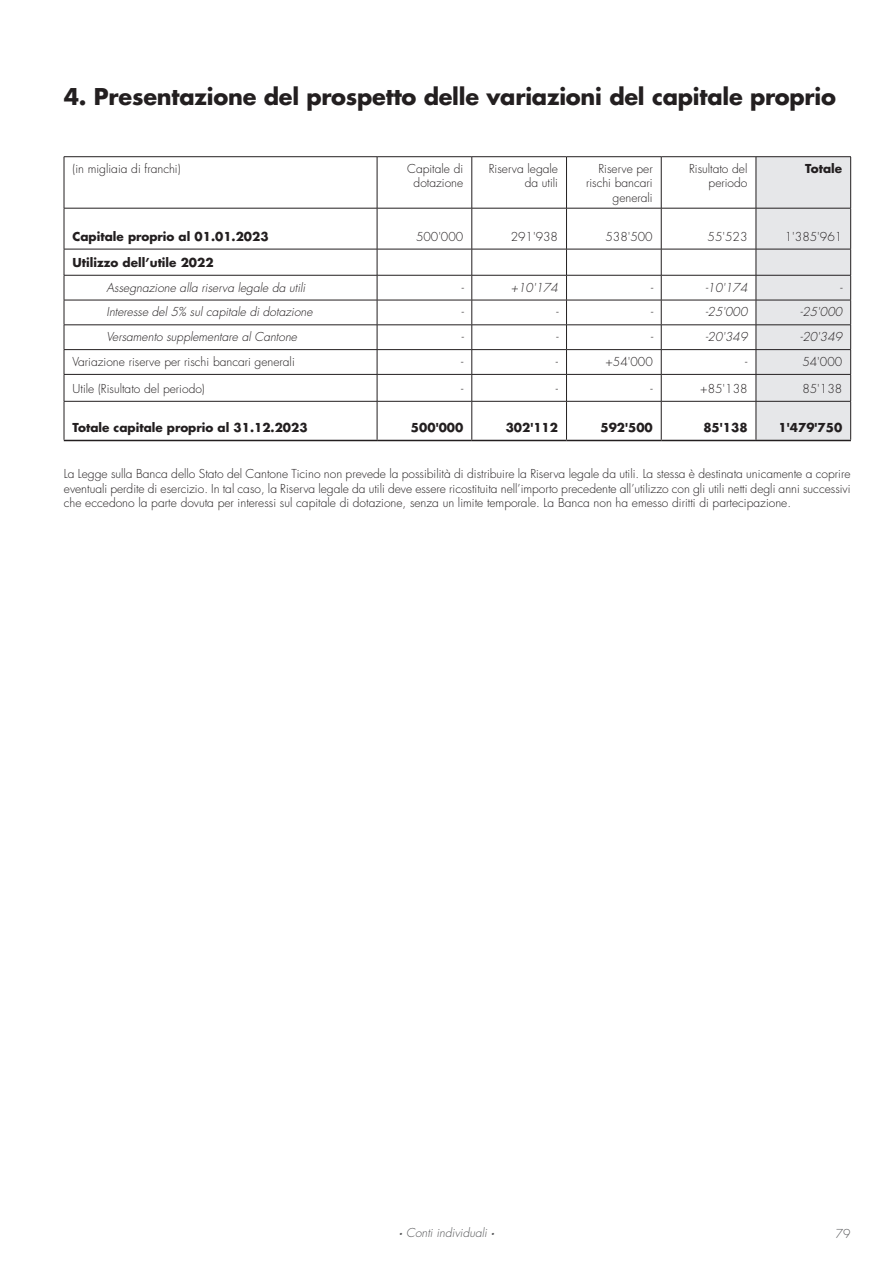
<style>
.page{position:relative;width:893px;height:1263px;background:#fff}
.page>*{position:absolute;margin:0;border:0;box-sizing:border-box;transform-origin:0 0}
.t1{font:700 22.5px "Futura Std";letter-spacing:-.01em;color:#231f20}
.t2{font:300 12px/14.4px "Futura Std";color:#231f20;text-align:right}
.t3{font:italic 300 12px "Futura Std";color:#231f20}
.t4{font:700 12px "Futura Std";color:#231f20}
.t5{font:italic 300 12px "Futura Std";color:#57585a}
.t6{font:300 12px "Futura Std";color:#57585a}
.s1{font-weight:800}
</style>
<div class="page">
<hr style="left:64px;top:156px;width:313px;height:1px;background:#231f20">
<hr style="left:64px;top:208px;width:313px;height:1px;background:#231f20">
<hr style="left:756px;top:156px;width:95px;height:1px;background:#231f20">
<hr style="left:64px;top:157px;width:1px;height:51px;background:#231f20">
<hr style="left:377px;top:156px;width:95px;height:1px;background:#231f20">
<hr style="left:377px;top:157px;width:1px;height:51px;background:#231f20">
<hr style="left:472px;top:156px;width:94px;height:1px;background:#231f20">
<hr style="left:472px;top:157px;width:1px;height:51px;background:#231f20">
<hr style="left:566px;top:156px;width:95px;height:1px;background:#231f20">
<hr style="left:566px;top:157px;width:1px;height:51px;background:#231f20">
<hr style="left:661px;top:156px;width:95px;height:1px;background:#231f20">
<hr style="left:661px;top:157px;width:1px;height:51px;background:#231f20">
<hr style="left:64px;top:208px;width:1px;height:41px;background:#231f20">
<hr style="left:377px;top:208px;width:95px;height:1px;background:#231f20">
<hr style="left:377px;top:208px;width:1px;height:41px;background:#231f20">
<hr style="left:472px;top:208px;width:94px;height:1px;background:#231f20">
<hr style="left:472px;top:208px;width:1px;height:41px;background:#231f20">
<hr style="left:566px;top:208px;width:95px;height:1px;background:#231f20">
<hr style="left:566px;top:208px;width:1px;height:41px;background:#231f20">
<hr style="left:661px;top:208px;width:95px;height:1px;background:#231f20">
<hr style="left:661px;top:208px;width:1px;height:41px;background:#231f20">
<hr style="left:64px;top:249px;width:313px;height:1px;background:#231f20">
<hr style="left:377px;top:249px;width:95px;height:1px;background:#231f20">
<hr style="left:472px;top:249px;width:94px;height:1px;background:#231f20">
<hr style="left:566px;top:249px;width:95px;height:1px;background:#231f20">
<hr style="left:661px;top:249px;width:95px;height:1px;background:#231f20">
<hr style="left:64px;top:275px;width:313px;height:1px;background:#231f20">
<hr style="left:377px;top:275px;width:95px;height:1px;background:#231f20">
<hr style="left:472px;top:275px;width:94px;height:1px;background:#231f20">
<hr style="left:566px;top:275px;width:95px;height:1px;background:#231f20">
<hr style="left:661px;top:275px;width:95px;height:1px;background:#231f20">
<hr style="left:64px;top:300px;width:313px;height:1px;background:#231f20">
<hr style="left:377px;top:300px;width:95px;height:1px;background:#231f20">
<hr style="left:472px;top:300px;width:94px;height:1px;background:#231f20">
<hr style="left:566px;top:300px;width:95px;height:1px;background:#231f20">
<hr style="left:661px;top:300px;width:95px;height:1px;background:#231f20">
<hr style="left:64px;top:325px;width:313px;height:1px;background:#231f20">
<hr style="left:377px;top:325px;width:95px;height:1px;background:#231f20">
<hr style="left:472px;top:325px;width:94px;height:1px;background:#231f20">
<hr style="left:566px;top:325px;width:95px;height:1px;background:#231f20">
<hr style="left:661px;top:325px;width:95px;height:1px;background:#231f20">
<hr style="left:64px;top:349px;width:313px;height:1px;background:#231f20">
<hr style="left:377px;top:349px;width:95px;height:1px;background:#231f20">
<hr style="left:472px;top:349px;width:94px;height:1px;background:#231f20">
<hr style="left:566px;top:349px;width:95px;height:1px;background:#231f20">
<hr style="left:661px;top:349px;width:95px;height:1px;background:#231f20">
<hr style="left:64px;top:374px;width:313px;height:1px;background:#231f20">
<svg style="left:64px;top:249px;width:1px;height:152px"></svg>
<hr style="left:377px;top:374px;width:95px;height:1px;background:#231f20">
<svg style="left:377px;top:249px;width:1px;height:152px"></svg>
<hr style="left:472px;top:374px;width:94px;height:1px;background:#231f20">
<svg style="left:472px;top:249px;width:1px;height:152px"></svg>
<hr style="left:566px;top:374px;width:95px;height:1px;background:#231f20">
<svg style="left:566px;top:249px;width:1px;height:152px"></svg>
<hr style="left:661px;top:374px;width:95px;height:1px;background:#231f20">
<svg style="left:661px;top:249px;width:1px;height:152px"></svg>
<svg style="left:756px;top:157px;width:95px;height:283px;background:#dedfe1"></svg>
<hr style="left:64px;top:401px;width:313px;height:1px;background:#231f20">
<hr style="left:64px;top:401px;width:1px;height:39px;background:#231f20">
<hr style="left:377px;top:401px;width:95px;height:1px;background:#231f20">
<hr style="left:377px;top:401px;width:1px;height:39px;background:#231f20">
<hr style="left:472px;top:401px;width:94px;height:1px;background:#231f20">
<hr style="left:472px;top:401px;width:1px;height:39px;background:#231f20">
<hr style="left:566px;top:401px;width:95px;height:1px;background:#231f20">
<hr style="left:566px;top:401px;width:1px;height:39px;background:#231f20">
<hr style="left:661px;top:401px;width:95px;height:1px;background:#231f20">
<hr style="left:661px;top:401px;width:1px;height:39px;background:#231f20">
<hr style="left:756px;top:401px;width:95px;height:1px;background:#231f20">
<hr style="left:756px;top:401px;width:1px;height:39px;background:#231f20">
<hr style="left:850px;top:401px;width:1px;height:39px;background:#231f20">
<hr style="left:64px;top:440px;width:313px;height:1px;background:#231f20">
<hr style="left:377px;top:440px;width:95px;height:1px;background:#231f20">
<hr style="left:472px;top:440px;width:94px;height:1px;background:#231f20">
<hr style="left:566px;top:440px;width:95px;height:1px;background:#231f20">
<hr style="left:661px;top:440px;width:95px;height:1px;background:#231f20">
<hr style="left:756px;top:440px;width:95px;height:1px;background:#231f20">
<h1 class="t1" style="left:64px;top:81px;width:774px">4. Presentazione del prospetto delle variazioni del capitale proprio</h1>
<p class="t2" style="left:73px;top:162px;width:110px">(in migliaia di franchi)</p>
<p class="t2" style="left:407px;top:162px;width:58px;text-align:center">Capitale di dotazione</p>
<p class="t2" style="left:489px;top:162px;width:71px">Riserva legale da utili</p>
<p class="t2" style="left:586px;top:162px;width:68px">Riserve per rischi bancari generali</p>
<p class="t2" style="left:689px;top:162px;width:60px">Risultato del periodo</p>
<p class="t4" style="left:805px;top:160px;width:38px">Totale</p>
<p class="t4" style="left:73px;top:228px;width:198px">Capitale proprio al 01.01.2023</p>
<p class="t2" style="left:416px;top:229px;width:49px">500'000</p>
<p class="t2" style="left:511px;top:229px;width:49px">291'938</p>
<p class="t2" style="left:605px;top:229px;width:49px">538'500</p>
<p class="t2" style="left:708px;top:229px;width:41px">55'523</p>
<p class="t2" style="left:785px;top:229px;width:59px">1'385'961</p>
<p class="t4" style="left:73px;top:254px;width:143px">Utilizzo dell’utile 2022</p>
<p class="t3" style="left:107px;top:280px;width:200px">Assegnazione alla riserva legale da utili</p>
<p class="t3" style="left:461px;top:280px;width:4px">-</p>
<p class="t3" style="left:511px;top:280px;width:49px">+10'174</p>
<p class="t3" style="left:650px;top:280px;width:4px">-</p>
<p class="t3" style="left:705px;top:280px;width:44px">-10'174</p>
<p class="t3" style="left:840px;top:280px;width:4px">-</p>
<p class="t3" style="left:107px;top:305px;width:207px">Interesse del 5% sul capitale di dotazione</p>
<p class="t3" style="left:461px;top:305px;width:4px">-</p>
<p class="t3" style="left:556px;top:305px;width:4px">-</p>
<p class="t3" style="left:650px;top:305px;width:4px">-</p>
<p class="t3" style="left:705px;top:305px;width:44px">-25'000</p>
<p class="t3" style="left:800px;top:305px;width:44px">-25'000</p>
<p class="t3" style="left:107px;top:329px;width:192px">Versamento supplementare al Cantone</p>
<p class="t3" style="left:461px;top:329px;width:4px">-</p>
<p class="t3" style="left:556px;top:329px;width:4px">-</p>
<p class="t3" style="left:650px;top:329px;width:4px">-</p>
<p class="t3" style="left:705px;top:329px;width:44px">-20'349</p>
<p class="t3" style="left:800px;top:329px;width:44px">-20'349</p>
<p class="t2" style="left:73px;top:355px;width:224px">Variazione riserve per rischi bancari generali</p>
<p class="t2" style="left:461px;top:355px;width:4px">-</p>
<p class="t2" style="left:556px;top:355px;width:4px">-</p>
<p class="t2" style="left:605px;top:355px;width:49px">+54'000</p>
<p class="t2" style="left:745px;top:355px;width:4px">-</p>
<p class="t2" style="left:802px;top:355px;width:41px">54'000</p>
<p class="t2" style="left:73px;top:382px;width:134px">Utile (Risultato del periodo)</p>
<p class="t2" style="left:461px;top:382px;width:4px">-</p>
<p class="t2" style="left:556px;top:382px;width:4px">-</p>
<p class="t2" style="left:650px;top:382px;width:4px">-</p>
<p class="t2" style="left:700px;top:382px;width:49px">+85'138</p>
<p class="t2" style="left:802px;top:382px;width:41px">85'138</p>
<p class="t4" style="left:73px;top:419px;width:237px">Totale capitale proprio al 31.12.2023</p>
<p class="t4" style="left:411px;top:419px;width:54px">500'000</p>
<p class="t4" style="left:506px;top:419px;width:54px">302'112</p>
<p class="t4" style="left:600px;top:419px;width:54px">592'500</p>
<p class="t4" style="left:703px;top:419px;width:46px">85'138</p>
<p class="t4" style="left:779px;top:419px;width:65px">1'479'750</p>
<p class="t2" style="left:64px;top:467px;width:788px;text-align:justify">La Legge sulla Banca dello Stato del Cantone Ticino non prevede la possibilità di distribuire la Riserva legale da utili. La stessa è destinata unicamente a coprire eventuali perdite di esercizio. In tal caso, la Riserva legale da utili deve essere ricostituita nell’importo precedente all’utilizzo con gli utili netti degli anni successivi che eccedono la parte dovuta per interessi sul capitale di dotazione, senza un limite temporale. La Banca non ha emesso diritti di partecipazione.</p>
<p class="t5" style="left:399px;top:1225px;width:97px"><span class="s1">∙</span> Conti individuali <span class="s1">∙</span></p>
<p class="t6" style="left:836px;top:1226px;width:16px">79</p>
</div>
